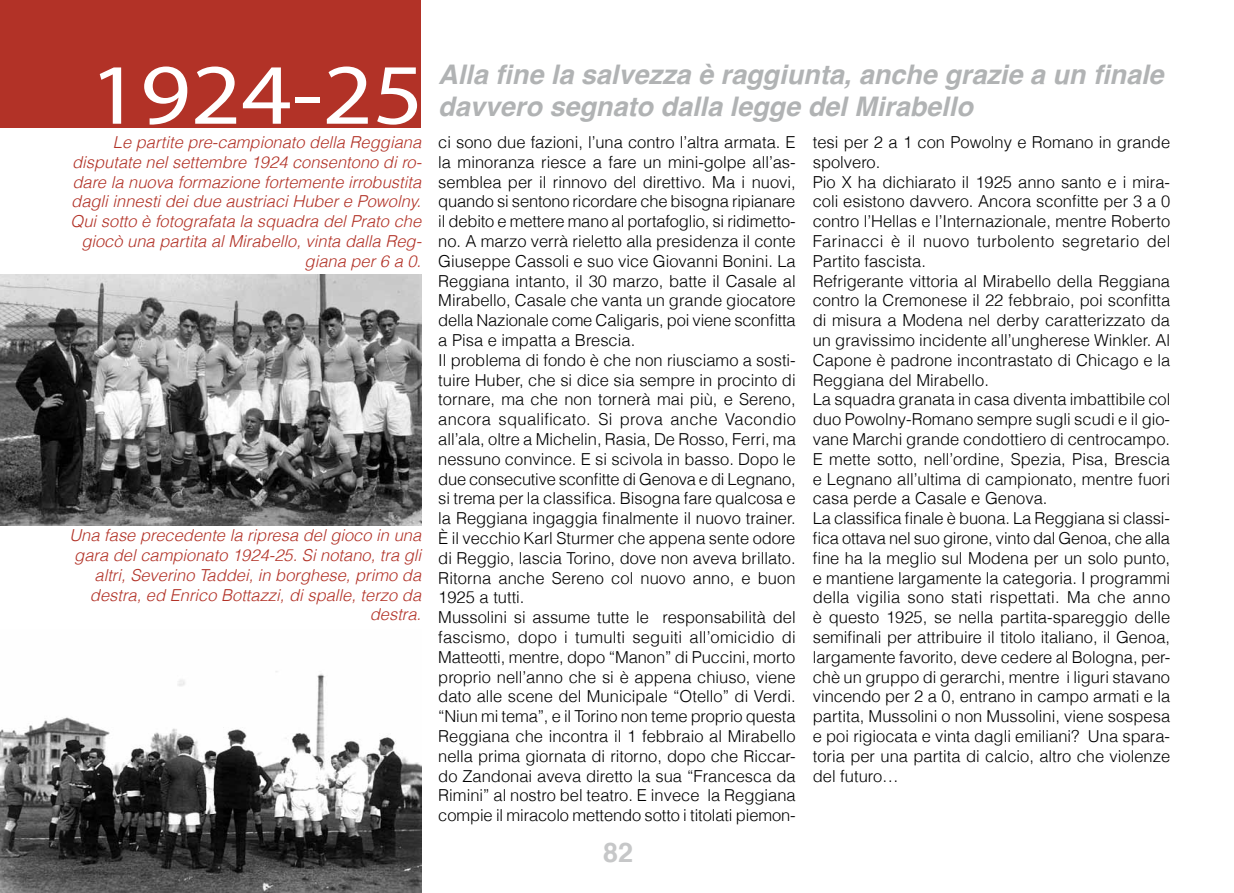
<style>
.page{position:relative;width:1234px;height:893px;background:#fff}
.page>*{position:absolute;margin:0;border:0;box-sizing:border-box;transform-origin:0 0}
.t1{font:86.55px "Myriad Pro";color:#fff;scale:1.14 1}
.t2{font:italic 700 27px/32.4px "Helvetica";color:#b1b3b4}
.t3{font:700 27px "Helvetica";color:#c6c7c8}
.t4{font:300 16.5px/19.8px "Helvetica";color:#000}
.t5{font:italic 300 16.5px/19.8px "Helvetica";color:#b23227;text-align:right}
</style>
<div class="page">
<div style="left:0;top:0;width:421px;height:128px;background:#b23227"></div>
<img style="left:0;top:671px;width:421px;height:222px">
<img style="left:0;top:275px;width:421px;height:250px">
<h1 class="t1" style="left:89px;top:41px;width:294px">1924-25</h1>
<p class="t5" style="left:71px;top:132px;width:352px">Le partite pre-campionato della Reggiana disputate nel settembre 1924 consentono di ro&shy;dare la nuova formazione fortemente irrobustita dagli innesti dei due austriaci Huber e Powolny.<br>Qui sotto è fotografata la squadra del Prato che giocò una partita al Mirabello, vinta dalla Reg&shy;giana per 6 a 0.</p>
<p class="t5" style="left:69px;top:525px;width:353px">Una fase precedente la ripresa del gioco in una gara del campionato 1924-25. Si notano, tra gli altri, Severino Taddei, in borghese, primo da destra, ed Enrico Bottazzi, di spalle, terzo da destra.</p>
<h2 class="t2" style="left:438px;top:58px;width:726px">Alla fine la salvezza è raggiunta, anche grazie a un finale davvero segnato dalla legge del Mirabello</h2>
<p class="t4" style="left:438px;top:131px;width:359px">ci sono due fazioni, l’una contro l’altra armata. E la minoranza riesce a fare un mini-golpe all’as&shy;semblea per il rinnovo del direttivo. Ma i nuovi, quando si sentono ricordare che bisogna ripianare il debito e mettere mano al portafoglio, si ridimetto&shy;no. A marzo verrà rieletto alla presidenza il conte Giuseppe Cassoli e suo vice Giovanni Bonini. La Reggiana intanto, il 30 marzo, batte il Casale al Mirabello, Casale che vanta un grande giocatore della nazionale come Caligaris, poi viene sconfitta a Pisa e impatta a Brescia.<br>Il problema di fondo è che non riusciamo a sosti&shy;tuire Huber, che si dice sia sempre in procinto di tornare, ma che non tornerà mai più, e Sereno, ancora squalificato. Si prova anche Vacondio all’ala, oltre a Michelin, Rasia, De Rosso, Ferri, ma nessuno convince. E si scivola in basso. Dopo le due consecutive sconfitte di Genova e di Legnano, si trema per la classifica. Bisogna fare qualcosa e la Reggiana ingaggia finalmente il nuovo trainer.<br>È il vecchio Karl Sturmer che appena sente odore di Reggio, lascia Torino, dove non aveva brillato.<br>Ritorna anche Sereno col nuovo anno, e buon 1925 a tutti.<br>Mussolini si assume tutte le responsabilità del fascismo, dopo i tumulti seguiti all’omicidio di Matteotti, mentre, dopo “Manon” di Puccini, morto proprio nell’anno che si è appena chiuso, viene dato alle scene del Municipale “Otello” di Verdi. “Niun mi tema”, e il Torino non teme proprio questa Reggiana che incontra il 1 febbraio al Mirabello nella prima giornata di ritorno, dopo che Riccar&shy;do Zandonai aveva diretto la sua “Francesca da Rimini” al nostro bel teatro. E invece la Reggiana compie il miracolo mettendo sotto i titolati piemon-</p>
<p class="t4" style="left:812px;top:131px;width:359px">tesi per 2 a 1 con Powolny e Romano in grande spolvero.<br>Pio X ha dichiarato il 1925 anno santo e i mira&shy;coli esistono davvero. Ancora sconfitte per 3 a 0 contro l’Hellas e l’Internazionale, mentre Roberto Farinacci è il nuovo turbolento segretario del Partito fascista.<br>Refrigerante vittoria al Mirabello della Reggiana contro la Cremonese il 22 febbraio, poi sconfitta di misura a Modena nel derby caratterizzato da un gravissimo incidente all’ungherese Winkler. Al Capone è padrone incontrastato di Chicago e la Reggiana del Mirabello.<br>La squadra granata in casa diventa imbattibile col duo Powolny-Romano sempre sugli scudi e il gio&shy;vane Marchi grande condottiero di centrocampo.<br>E mette sotto, nell’ordine, Spezia, Pisa, Brescia e Legnano all’ultima di campionato, mentre fuori casa perde a Casale e Genova.<br>La classifica finale è buona. La Reggiana si classi&shy;fica ottava nel suo girone, vinto dal Genoa, che alla fine ha la meglio sul Modena per un solo punto, e mantiene largamente la categoria. I programmi della vigilia sono stati rispettati. Ma che anno è questo 1925, se nella partita-spareggio delle semifinali per attribuire il titolo italiano, il Genoa, largamente favorito, deve cedere al Bologna, per&shy;chè un gruppo di gerarchi, mentre i liguri stavano vincendo per 2 a 0, entrano in campo armati e la partita, Mussolini o non Mussolini, viene sospesa e poi rigiocata e vinta dagli emiliani? Una spara&shy;toria per una partita di calcio, altro che violenze del futuro…</p>
<h2 class="t3" style="left:603px;top:831px;width:32px">82</h2>
</div>
